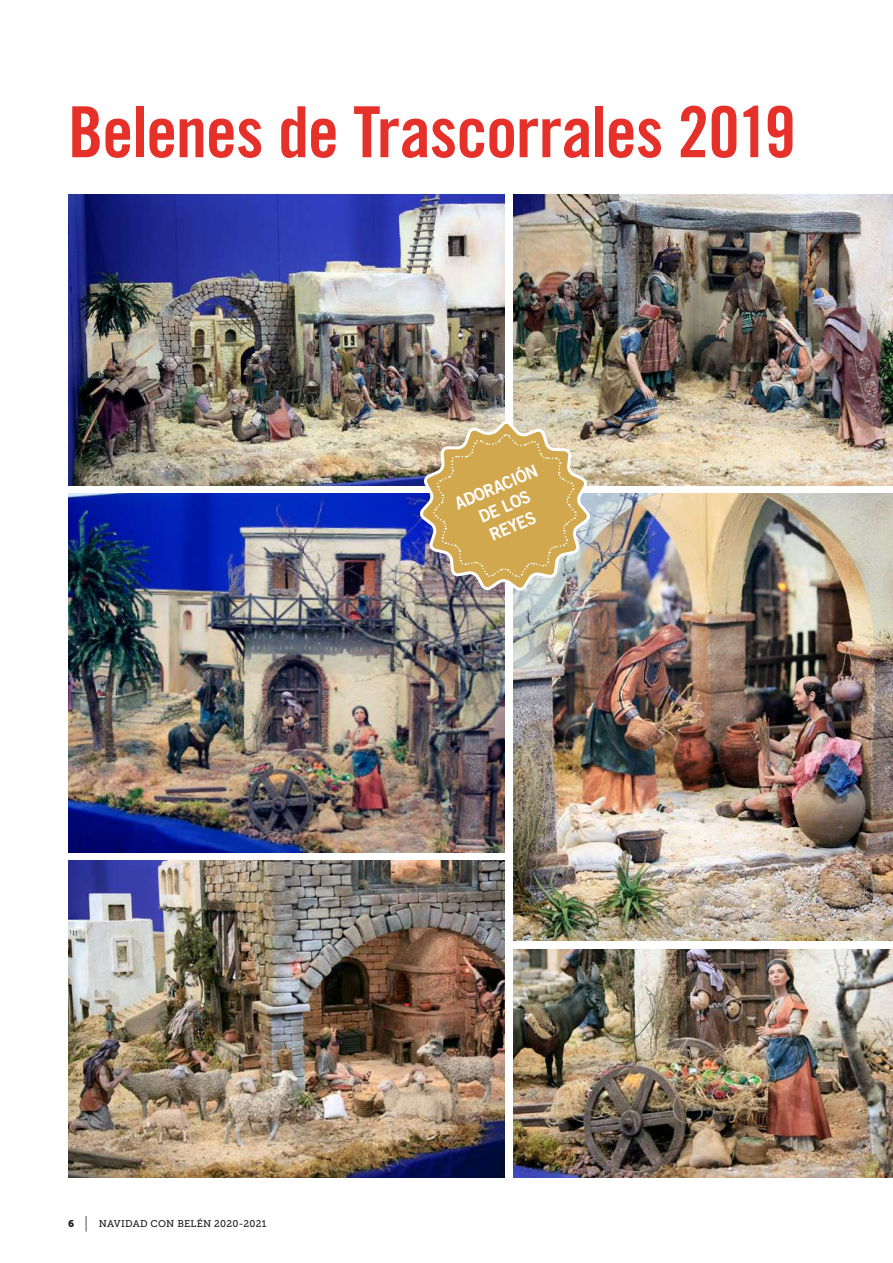
<style>
.page{position:relative;width:893px;height:1263px;background:#fff}
.page>*{position:absolute;margin:0;border:0;box-sizing:border-box;transform-origin:0 0}
.t1{font:70.5px "Trade Gothic LT Std Bd Cn 20";letter-spacing:-.02em;color:#e6312a}
.t2{font:17.25px/21px "Trade Gothic LT Std Bd 2";color:#fff;text-align:center;scale:.95 1}
.t3{font:9.75px "Museo Slab 500";letter-spacing:.025em;color:#1d1d1b}
.s1{font-family:"Museo Slab 900"}
.s2{font-family:"Museo Slab 100";font-size:16.5px}
</style>
<div class="page">
<img style="left:68px;top:494px;width:437px;height:358px">
<img style="left:513px;top:494px;width:380px;height:447px">
<img style="left:513px;top:194px;width:380px;height:291px">
<img style="left:68px;top:194px;width:437px;height:291px">
<img style="left:416px;top:417px;width:177px;height:177px">
<img style="left:68px;top:861px;width:437px;height:317px">
<img style="left:513px;top:949px;width:380px;height:229px">
<h1 class="t1" style="left:68px;top:89px;width:729px">Belenes de Trascorrales 2019</h1>
<h2 class="t2" style="left:451px;top:494px;width:95px;rotate:-23deg">ADORACIÓN<br>DE LOS<br>REYES</h2>
<p class="t3" style="left:68px;top:1218px;width:200px"><span class="s1">6</span> <span class="s2">|</span> NAVIDAD CON BELÉN 2020-2021</p>
</div>
